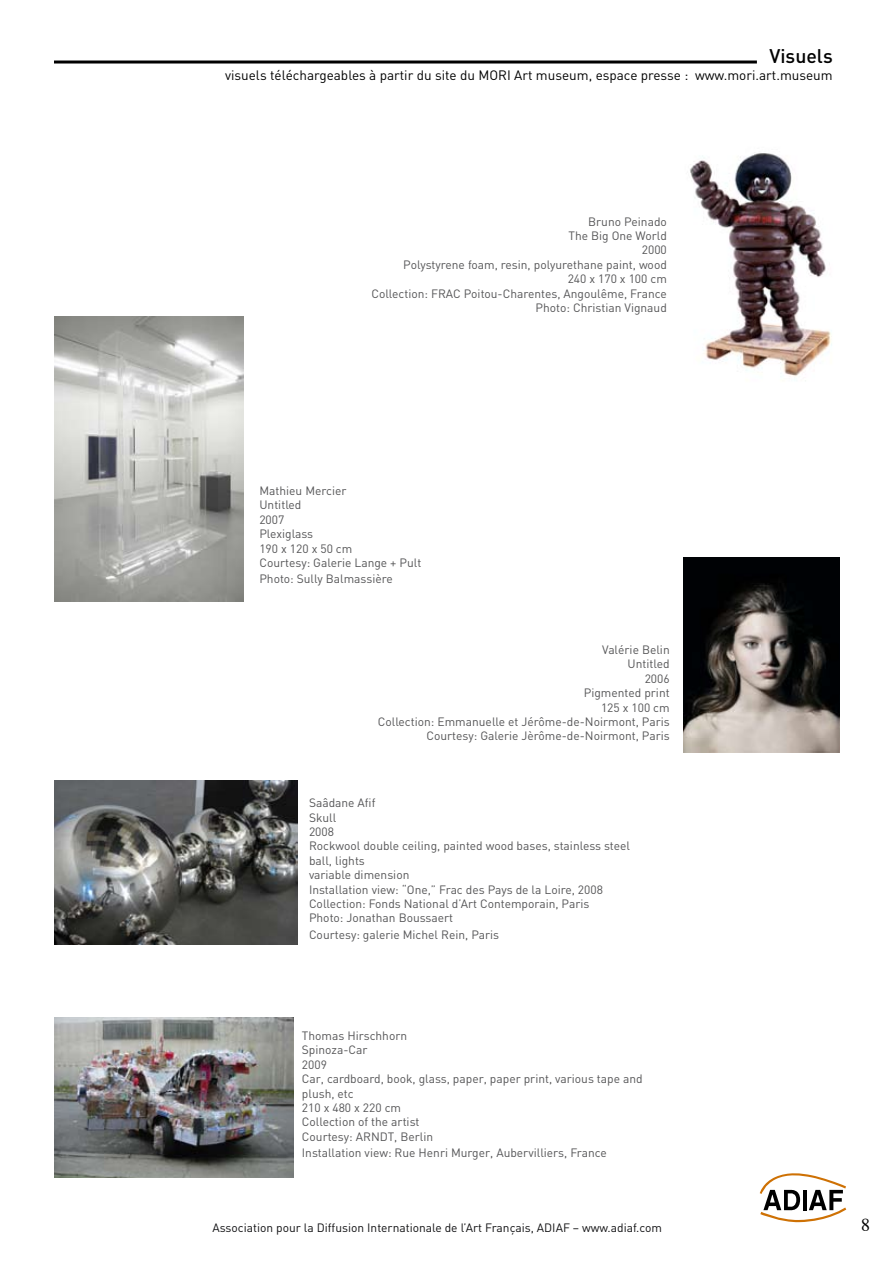
<style>
.page{position:relative;width:893px;height:1263px;background:#fff}
.page>*{position:absolute;margin:0;border:0;box-sizing:border-box;transform-origin:0 0}
.t1{font:500 19.5px "DIN";color:#000}
.t2{font:18px "Times";color:#000}
.t3{font:13.5px "DIN";color:#000}
.t4{font:12px/14.4px "DIN";color:#555557}
.t5{font:12px "DIN";color:#111113}
</style>
<div class="page">
<svg style="left:760px;top:1173px;width:86px;height:49px"></svg>
<hr style="left:54px;top:61px;width:703px;height:3px;background:#000">
<img style="left:54px;top:317px;width:189px;height:285px">
<img style="left:690px;top:153px;width:142px;height:227px">
<img style="left:683px;top:557px;width:157px;height:196px">
<img style="left:54px;top:780px;width:244px;height:164px">
<img style="left:54px;top:1017px;width:239px;height:161px">
<h1 class="t1" style="left:769px;top:43px;width:65px">Visuels</h1>
<p class="t3" style="left:225px;top:67px;width:609px">visuels téléchargeables à partir du site du MORI Art museum, espace presse : www.mori.art.museum</p>
<p class="t4" style="left:371px;top:214px;width:297px;text-align:right">Bruno Peinado<br>The Big One World<br>2000<br>Polystyrene foam, resin, polyurethane paint, wood<br>240 x 170 x 100 cm<br>Collection: FRAC Poitou-Charentes, Angoulême, France<br>Photo: Christian Vignaud</p>
<p class="t4" style="left:259px;top:483px;width:163px">Mathieu Mercier<br>Untitled<br>2007<br>Plexiglass<br>190 x 120 x 50 cm<br>Courtesy: Galerie Lange + Pult</p>
<p class="t4" style="left:259px;top:571px;width:135px">Photo: Sully Balmassière</p>
<p class="t4" style="left:378px;top:642px;width:293px;text-align:right">Valérie Belin<br>Untitled<br>2006<br>Pigmented print<br>125 x 100 cm<br>Collection: Emmanuelle et Jérôme-de-Noirmont, Paris<br>Courtesy: Galerie Jèrôme-de-Noirmont, Paris</p>
<p class="t4" style="left:309px;top:795px;width:323px">Saâdane Afif<br>Skull<br>2008<br>Rockwool double ceiling, painted wood bases, stainless steel ball, lights<br>variable dimension<br>Installation view: “One,” Frac des Pays de la Loire, 2008<br>Collection: Fonds National d’Art Contemporain, Paris<br>Photo: Jonathan Boussaert</p>
<p class="t4" style="left:309px;top:927px;width:192px">Courtesy: galerie Michel Rein, Paris</p>
<p class="t4" style="left:302px;top:1028px;width:342px">Thomas Hirschhorn<br>Spinoza-Car<br>2009<br>Car, cardboard, book, glass, paper, paper print, various tape and plush, etc<br>210 x 480 x 220 cm<br>Collection of the artist<br>Courtesy: ARNDT, Berlin</p>
<p class="t4" style="left:302px;top:1145px;width:307px">Installation view: Rue Henri Murger, Aubervilliers, France</p>
<p class="t5" style="left:212px;top:1220px;width:451px">Association pour la Diffusion Internationale de l’Art Français, ADIAF – www.adiaf.com</p>
<h2 class="t2" style="left:861px;top:1208px;width:10px">8</h2>
</div>
